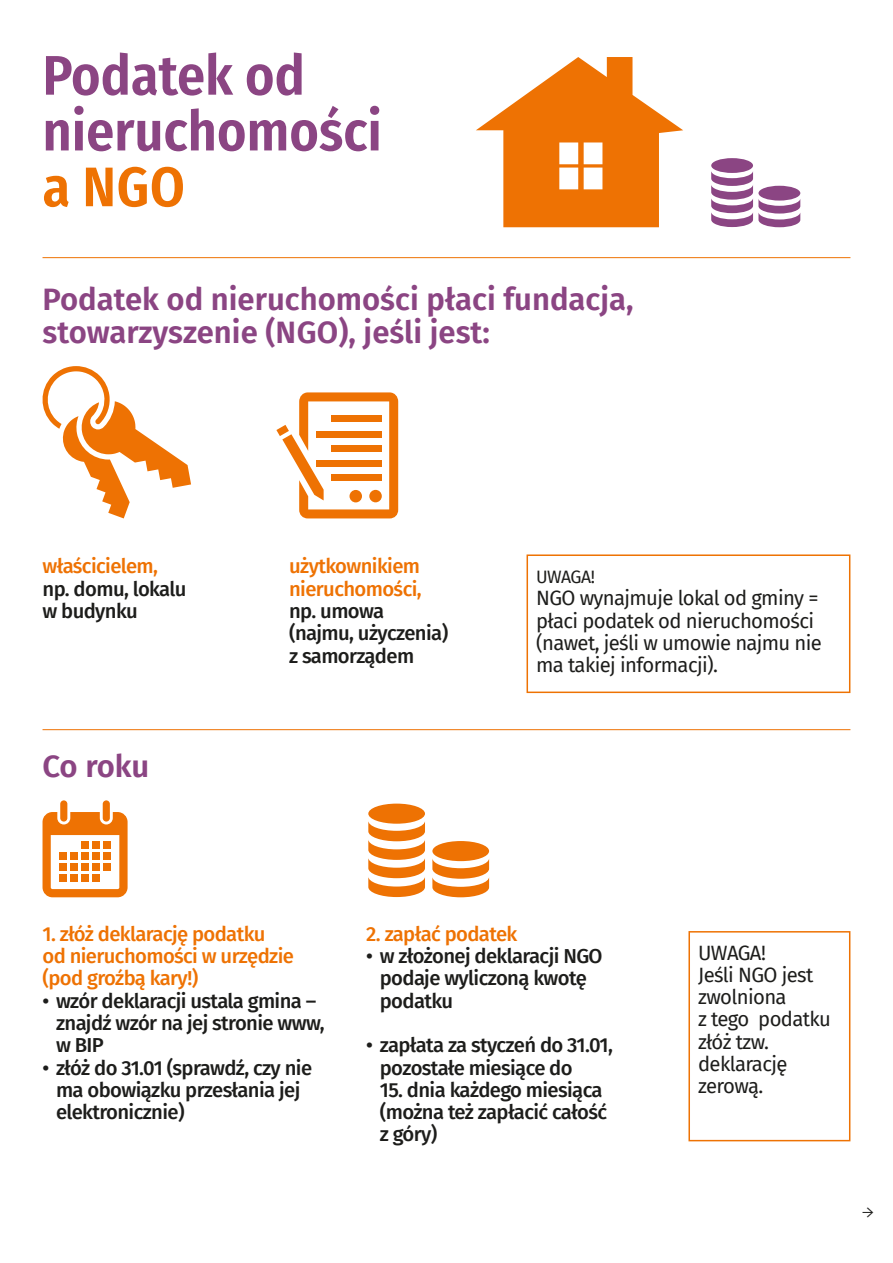
<style>
.page{position:relative;width:893px;height:1263px;background:#fff}
.page>*{position:absolute;margin:0;border:0;box-sizing:border-box;transform-origin:0 0}
.t1{font:600 55.8px/55.8px "Fira Sans Condensed";color:#8b4583}
.t2{font:600 55.8px "Fira Sans Condensed";color:#ee7203}
.t3{font:600 31.05px/33.8px "Fira Sans";color:#8b4583}
.t4{font:500 20.25px/22.2px "Fira Sans";letter-spacing:-.03em;color:#1d1d1b}
.t5{font:20.25px/22.2px "Fira Sans";letter-spacing:-.03em;color:#1d1d1b}
.t6{font:500 20.25px/22.2px "Fira Sans";letter-spacing:-.03em;color:#ee7203}
.t7{font:18px "Minion Pro";color:#1d1d1b}
.t8{font:17.55px "Fira Sans";letter-spacing:-.03em;color:#1d1d1b}
</style>
<div class="page">
<hr style="left:43px;top:257px;width:807px;height:1px;background:#ee7203">
<hr style="left:43px;top:729px;width:807px;height:1px;background:#ee7203">
<svg style="left:476px;top:57px;width:207px;height:170px"></svg>
<div style="left:711px;top:158px;width:42px;height:15px;background:#8b4583;border-radius:50%"></div>
<svg style="left:711px;top:171px;width:89px;height:56px"></svg>
<svg style="left:276px;top:392px;width:122px;height:126px"></svg>
<div style="left:369px;top:490px;width:13px;height:12px;background:#ee7203;border-radius:50%"></div>
<div style="left:349px;top:490px;width:13px;height:12px;background:#ee7203;border-radius:50%"></div>
<svg style="left:42px;top:366px;width:149px;height:152px"></svg>
<div style="left:526px;top:554px;width:324px;height:139px;border:2px solid #ee7203"></div>
<div style="left:688px;top:931px;width:162px;height:210px;border:2px solid #ee7203"></div>
<div style="left:368px;top:804px;width:57px;height:20px;background:#ee7203;border-radius:50%"></div>
<div style="left:432px;top:841px;width:57px;height:20px;background:#ee7203;border-radius:50%"></div>
<svg style="left:432px;top:858px;width:57px;height:39px"></svg>
<svg style="left:368px;top:821px;width:57px;height:76px"></svg>
<div style="left:103px;top:800px;width:7px;height:21px;background:#ee7203;border-radius:4px"></div>
<svg style="left:43px;top:812px;width:85px;height:85px"></svg>
<div style="left:60px;top:800px;width:7px;height:21px;background:#ee7203;border-radius:4px"></div>
<div style="left:103px;top:841px;width:8px;height:8px;background:#ee7203"></div>
<div style="left:92px;top:841px;width:8px;height:8px;background:#ee7203"></div>
<div style="left:81px;top:841px;width:8px;height:8px;background:#ee7203"></div>
<div style="left:103px;top:852px;width:8px;height:8px;background:#ee7203"></div>
<div style="left:92px;top:852px;width:8px;height:8px;background:#ee7203"></div>
<div style="left:81px;top:852px;width:8px;height:8px;background:#ee7203"></div>
<div style="left:70px;top:852px;width:8px;height:8px;background:#ee7203"></div>
<div style="left:59px;top:852px;width:8px;height:8px;background:#ee7203"></div>
<div style="left:103px;top:863px;width:8px;height:8px;background:#ee7203"></div>
<div style="left:92px;top:863px;width:8px;height:8px;background:#ee7203"></div>
<div style="left:81px;top:863px;width:8px;height:8px;background:#ee7203"></div>
<div style="left:70px;top:863px;width:8px;height:8px;background:#ee7203"></div>
<div style="left:59px;top:863px;width:8px;height:8px;background:#ee7203"></div>
<div style="left:92px;top:874px;width:8px;height:8px;background:#ee7203"></div>
<div style="left:81px;top:874px;width:8px;height:8px;background:#ee7203"></div>
<div style="left:70px;top:874px;width:8px;height:8px;background:#ee7203"></div>
<div style="left:59px;top:874px;width:8px;height:8px;background:#ee7203"></div>
<h1 class="t1" style="left:43px;top:44px;width:341px">Podatek od nieruchomości</h1>
<h1 class="t2" style="left:43px;top:141px;width:144px">a ngo</h1>
<h2 class="t3" style="left:43px;top:280px;width:593px">Podatek od nieruchomości płaci fundacja, stowarzyszenie (ngo), jeśli jest:</h2>
<p class="t6" style="left:43px;top:554px;width:117px">właścicielem,</p>
<p class="t4" style="left:43px;top:576px;width:145px">np. domu, lokalu w budynku</p>
<h2 class="t3" style="left:43px;top:747px;width:108px">Co roku</h2>
<p class="t6" style="left:289px;top:554px;width:134px">użytkownikiem nieruchomości,</p>
<p class="t4" style="left:289px;top:599px;width:161px">np. umowa (najmu, użyczenia) z samorządem</p>
<p class="t8" style="left:536px;top:564px;width:60px">UWAGA!</p>
<p class="t5" style="left:536px;top:587px;width:287px">NGO wynajmuje lokal od gminy = płaci podatek od nieruchomości (nawet, jeśli w umowie najmu nie ma takiej informacji).</p>
<p class="t6" style="left:43px;top:922px;width:253px">1. złóż deklarację podatku od nieruchomości w urzędzie (pod groźbą kary!)</p>
<p class="t4" style="left:56px;top:988px;width:270px;text-indent:-14px">• wzór deklaracji ustala gmina – znajdź wzór na jej stronie www, w BIP</p>
<p class="t4" style="left:56px;top:1055px;width:258px;text-indent:-14px">• złóż do 31.01 (sprawdź, czy nie ma obowiązku przesłania jej elektronicznie)</p>
<p class="t6" style="left:366px;top:922px;width:152px">2. zapłać podatek</p>
<p class="t4" style="left:380px;top:944px;width:224px;text-indent:-14px">• w złożonej deklaracji NGO podaje wyliczoną kwotę podatku</p>
<p class="t4" style="left:380px;top:1033px;width:235px;text-indent:-14px">• zapłata za styczeń do 31.01, pozostałe miesiące do</p>
<p class="t4" style="left:380px;top:1077px;width:229px">15. dnia każdego miesiąca (można też zapłacić całość z góry)</p>
<p class="t5" style="left:698px;top:941px;width:134px">UWAGA!<br>Jeśli NGO jest zwolniona<br>z tego podatku złóż tzw. deklarację zerową.</p>
<p class="t7" style="left:862px;top:1199px;width:13px">→</p>
</div>
